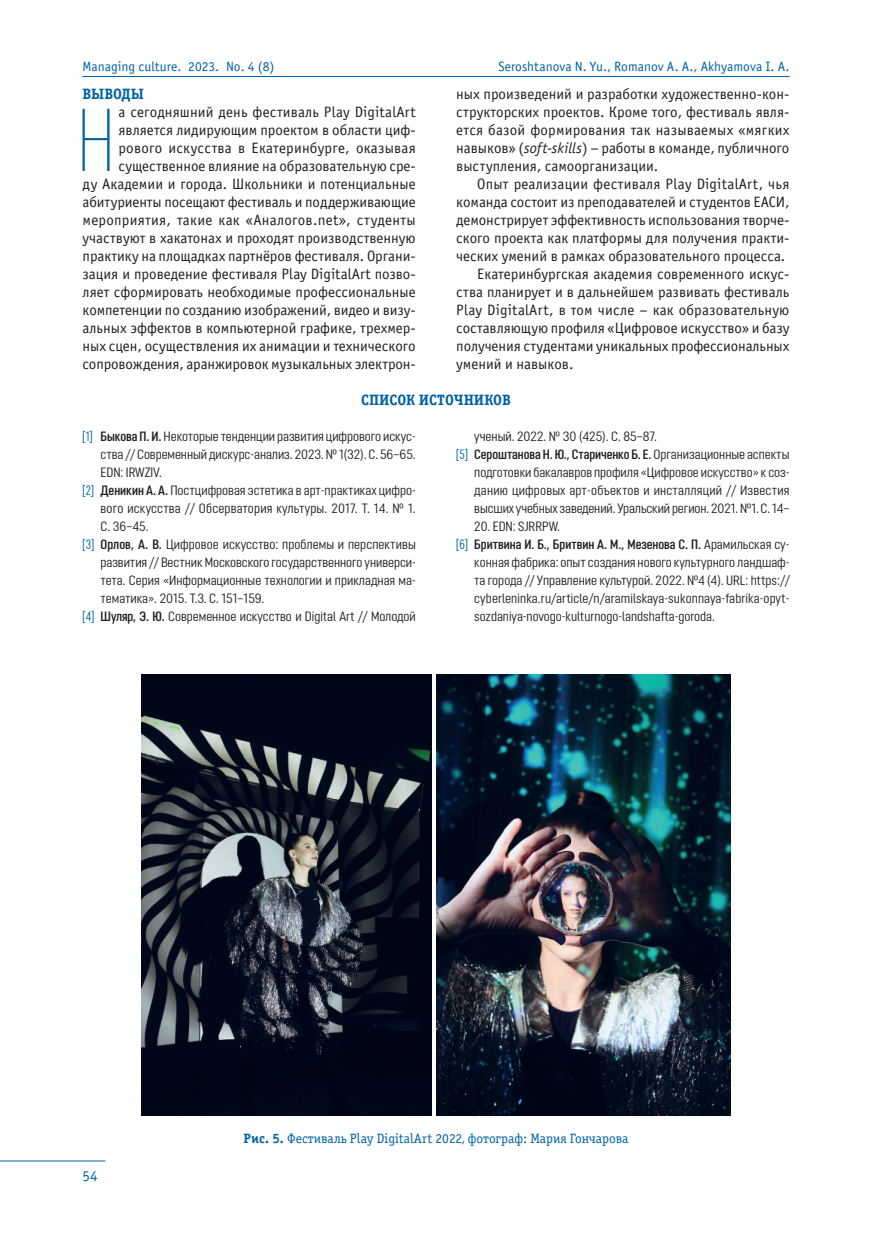
<style>
.page{position:relative;width:872px;height:1233px;background:#fff}
.page>*{position:absolute;margin:0;border:0;box-sizing:border-box;transform-origin:0 0}
.t1{font:100 89.4px "PFDIN Text Compressed";color:#0062a3}
.t2{font:15px/18px "ITC Officina Sans";color:#231f20;text-align:right}
.t3{font:700 15px "ITC Officina Serif";color:#0062a3}
.t4{font:15px "ITC Officina Sans";color:#0062a3}
.t5{font:13.5px "Opinion Pro Condensed";color:#231f20}
.t6{font:600 13.5px "Opinion Pro Condensed";color:#231f20}
.t7{font:13.5px "ITC Officina Sans";color:#0062a3}
.t8{font:13.5px "ITC Officina Serif";color:#0062a3}
.s1{font-style:italic}
.s2{font-family:"Opinion Pro";font-stretch:extra-condensed;color:#0062a3}
.s3{font-weight:600}
.s4{font-family:"Opinion Pro";font-weight:400;font-stretch:extra-condensed;color:#0062a3}
.s5{font-weight:400}
.s6{font-weight:700}
</style>
<div class="page">
<hr style="left:82px;top:76px;width:707px;height:1px;background:#0062a3">
<hr style="left:0;top:1161px;width:105px;height:1px;background:#0062a3">
<img style="left:142px;top:675px;width:290px;height:440px">
<img style="left:436px;top:675px;width:294px;height:440px">
<p class="t7" style="left:82px;top:57px;width:193px">Managing culture. 2023. No. 4 (8)</p>
<p class="t7" style="left:498px;top:57px;width:292px">Seroshtanova N. Yu., Romanov A. A., Akhyamova I. A.</p>
<p class="t3" style="left:82px;top:84px;width:63px">ВЫВОДЫ</p>
<h1 class="t1" style="left:78px;top:89px;width:38px">Н</h1>
<p class="t2" style="left:456px;top:84px;width:335px;text-align:justify">ных произведений и разработки художественно-кон&shy;структорских проектов. Кроме того, фестиваль явля&shy;ется базой формирования так называемых «мягких навыков» (<span class="s1">soft-skills</span>) – работы в команде, публичного выступления, самоорганизации.</p>
<p class="t2" style="left:477px;top:174px;width:313px">Опыт реализации фестиваля Play DigitalArt, чья</p>
<p class="t2" style="left:456px;top:192px;width:335px">команда состоит из преподавателей и студентов ЕАСИ,</p>
<p class="t2" style="left:456px;top:210px;width:334px">демонстрирует эффективность использования творче-</p>
<p class="t2" style="left:456px;top:228px;width:334px">ского проекта как платформы для получения практи-</p>
<p class="t2" style="left:456px;top:246px;width:330px">ческих умений в рамках образовательного процесса.</p>
<p class="t2" style="left:477px;top:264px;width:313px">Екатеринбургская академия современного искус-</p>
<p class="t2" style="left:456px;top:282px;width:335px">ства планирует и в дальнейшем развивать фестиваль</p>
<p class="t2" style="left:456px;top:300px;width:334px">Play DigitalArt, в том числе – как образовательную</p>
<p class="t2" style="left:456px;top:318px;width:335px">составляющую профиля «Цифровое искусство» и базу</p>
<p class="t2" style="left:456px;top:336px;width:335px">получения студентами уникальных профессиональных</p>
<p class="t2" style="left:456px;top:354px;width:119px">умений и навыков.</p>
<p class="t2" style="left:82px;top:102px;width:335px">а сегодняшний день фестиваль Play DigitalArt является лидирующим проектом в области циф&shy;рового искусства в Екатеринбурге, оказывая существенное влияние на образовательную сре-<br>ду Академии и города. Школьники и потенциальные абитуриенты посещают фестиваль и поддерживающие мероприятия, такие как «Аналогов.net», студенты участвуют в хакатонах и проходят производственную практику на площадках партнёров фестиваля. Органи&shy;зация и проведение фестиваля Play DigitalArt позво&shy;ляет сформировать необходимые профессиональные компетенции по созданию изображений, видео и визу&shy;альных эффектов в компьютерной графике, трехмер&shy;ных сцен, осуществления их анимации и технического сопровождения, аранжировок музыкальных электрон-</p>
<p class="t3" style="left:361px;top:390px;width:151px">СПИСОК ИСТОЧНИКОВ</p>
<p class="t5" style="left:83px;top:429px;width:334px"><span class="s2">[1]</span> <span class="s3">Быкова П. И.</span> Некоторые тенденции развития цифрового искус-</p>
<p class="t5" style="left:101px;top:447px;width:317px">ства // Современный дискурс-анализ. 2023. № 1(32). С. 56–65.</p>
<p class="t5" style="left:101px;top:465px;width:63px">EDN: IRWZIV.</p>
<p class="t5" style="left:83px;top:483px;width:334px"><span class="s2">[2]</span> <span class="s3">Деникин А. А.</span> Постцифровая эстетика в арт-практиках цифро-</p>
<p class="t5" style="left:101px;top:501px;width:317px">вого искусства // Обсерватория культуры. 2017. Т. 14. № 1.</p>
<p class="t5" style="left:101px;top:519px;width:50px">С. 36–45.</p>
<p class="t5" style="left:83px;top:537px;width:335px"><span class="s2">[3]</span> <span class="s3">Орлов, А. В.</span> Цифровое искусство: проблемы и перспективы</p>
<p class="t5" style="left:101px;top:555px;width:317px">развития // Вестник Московского государственного универси-</p>
<p class="t5" style="left:101px;top:573px;width:316px">тета. Серия «Информационные технологии и прикладная ма-</p>
<p class="t5" style="left:101px;top:591px;width:165px">тематика». 2015. Т.3. С. 151–159.</p>
<p class="t5" style="left:83px;top:609px;width:334px"><span class="s2">[4]</span> <span class="s3">Шуляр, Э. Ю.</span> Современное искусство и Digital Art // Молодой</p>
<p class="t5" style="left:474px;top:429px;width:184px">ученый. 2022. № 30 (425). С. 85–87.</p>
<p class="t6" style="left:456px;top:446px;width:334px"><span class="s4">[5]</span> Сероштанова Н. Ю., Стариченко Б. Е. <span class="s5">Организационные аспекты</span></p>
<p class="t5" style="left:474px;top:465px;width:316px">подготовки бакалавров профиля «Цифровое искусство» к соз-</p>
<p class="t5" style="left:474px;top:483px;width:317px">данию цифровых арт-объектов и инсталляций // Известия</p>
<p class="t5" style="left:474px;top:501px;width:316px">высших учебных заведений. Уральский регион. 2021. №1. С. 14–</p>
<p class="t5" style="left:474px;top:519px;width:87px">20. EDN: SJRRPW.</p>
<p class="t6" style="left:456px;top:536px;width:334px"><span class="s4">[6]</span> Бритвина И. Б., Бритвин А. М., Мезенова С. П. <span class="s5">Арамильская су-</span></p>
<p class="t5" style="left:474px;top:555px;width:316px">конная фабрика: опыт создания нового культурного ландшаф-</p>
<p class="t5" style="left:474px;top:573px;width:317px">та города // Управление культурой. 2022. №4 (4). URL: https://</p>
<p class="t5" style="left:474px;top:591px;width:316px">cyberleninka.ru/article/n/aramilskaya-sukonnaya-fabrika-opyt-</p>
<p class="t5" style="left:474px;top:609px;width:242px">sozdaniya-novogo-kulturnogo-landshafta-goroda.</p>
<p class="t4" style="left:82px;top:1166px;width:16px">54</p>
<p class="t8" style="left:243px;top:1130px;width:386px"><span class="s6">Рис. 5.</span> Фестиваль Play DigitalArt 2022, фотограф: Мария Гончарова</p>
</div>
